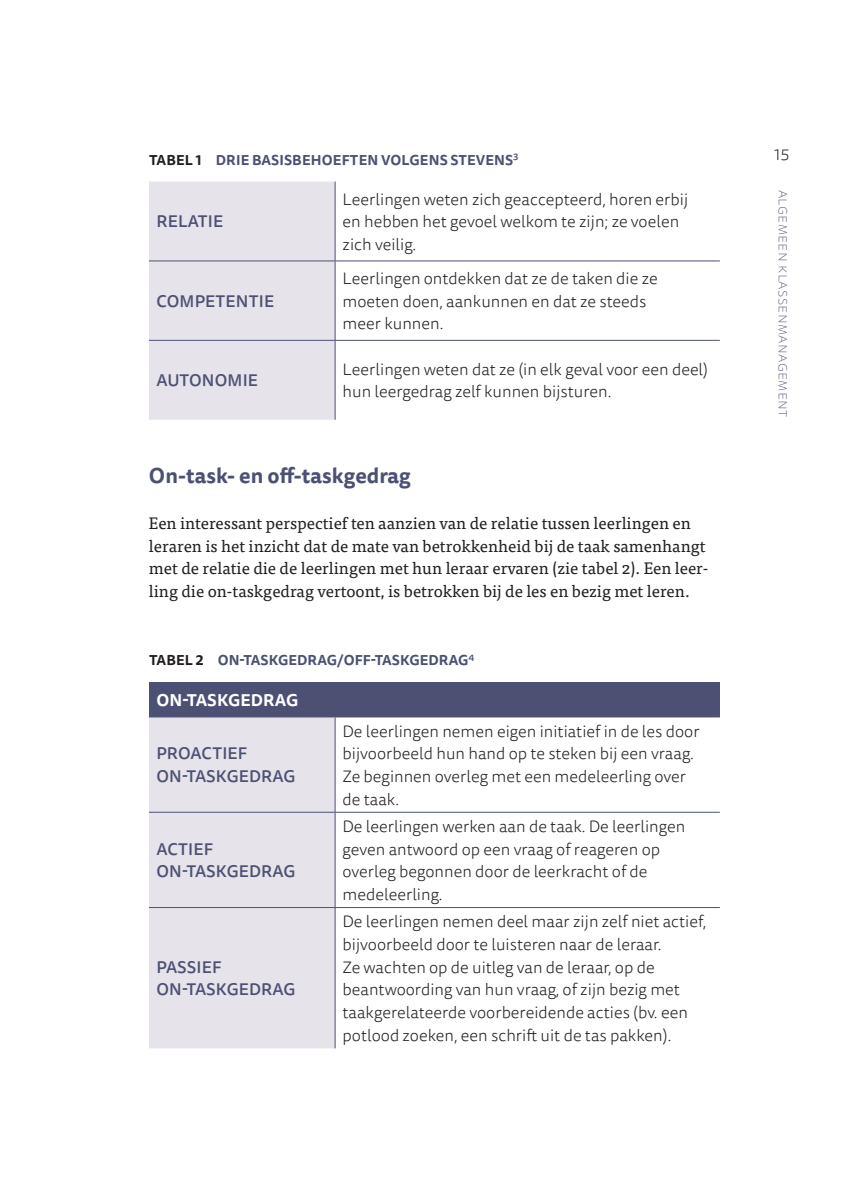
<style>
.page{position:relative;width:844px;height:1191px;background:#fff}
.page>*{position:absolute;margin:0;border:0;box-sizing:border-box;transform-origin:0 0}
.t1{font:700 21px "Tisa Sans Pro";color:#4c5174}
.t2{font:300 16.62px/22.8px "Tisa Sans Pro";color:#231f20}
.t3{font:16.62px/22.8px "Tisa Pro";color:#231f20}
.t4{font:500 16.62px/22.8px "Tisa Sans Pro";letter-spacing:.01em;color:#4c5174}
.t5{font:700 16.62px "Tisa Sans Pro";letter-spacing:.01em;color:#fff}
.t6{font:100 15.75px "Tisa Sans Pro";letter-spacing:.02em;color:#4c5174}
.t7{font:300 15.75px "Tisa Sans Pro";color:#231f20}
.t8{font:700 14px "Tisa Sans Pro";letter-spacing:.01em;color:#4c5174}
.s1{color:#231f20}
</style>
<div class="page">
<div style="left:149px;top:181px;width:186px;height:239px;background:#e6e4ea"></div>
<hr style="left:335px;top:181px;width:1px;height:80px;background:#4c5174">
<hr style="left:149px;top:261px;width:186px;height:1px;background:#4c5174">
<hr style="left:335px;top:261px;width:384px;height:1px;background:#4c5174">
<hr style="left:335px;top:261px;width:1px;height:79px;background:#4c5174">
<hr style="left:149px;top:340px;width:186px;height:1px;background:#4c5174">
<hr style="left:335px;top:340px;width:384px;height:1px;background:#4c5174">
<hr style="left:335px;top:340px;width:1px;height:80px;background:#4c5174">
<div style="left:149px;top:682px;width:570px;height:35px;background:#4c5174"></div>
<div style="left:149px;top:717px;width:186px;height:331px;background:#e6e4ea"></div>
<hr style="left:335px;top:717px;width:1px;height:95px;background:#4c5174">
<hr style="left:149px;top:812px;width:186px;height:1px;background:#4c5174">
<hr style="left:335px;top:812px;width:384px;height:1px;background:#4c5174">
<hr style="left:335px;top:812px;width:1px;height:95px;background:#4c5174">
<hr style="left:149px;top:907px;width:186px;height:1px;background:#4c5174">
<hr style="left:335px;top:907px;width:384px;height:1px;background:#4c5174">
<hr style="left:335px;top:907px;width:1px;height:141px;background:#4c5174">
<p class="t8" style="left:149px;top:149px;width:371px"><span class="s1">TABEL 1</span> DRIE BASISBEHOEFTEN VOLGENS STEVENS<sup>3</sup></p>
<p class="t4" style="left:156px;top:210px;width:68px">RELATIE</p>
<p class="t4" style="left:156px;top:290px;width:119px">COMPETENTIE</p>
<p class="t4" style="left:156px;top:369px;width:103px">AUTONOMIE</p>
<p class="t2" style="left:342px;top:188px;width:347px">Leerlingen weten zich geaccepteerd, horen erbij en hebben het gevoel welkom te zijn; ze voelen zich veilig.</p>
<p class="t2" style="left:342px;top:267px;width:316px">Leerlingen ontdekken dat ze de taken die ze moeten doen, aankunnen en dat ze steeds meer kunnen.</p>
<p class="t2" style="left:342px;top:358px;width:367px">Leerlingen weten dat ze (in elk geval voor een deel) hun leergedrag zelf kunnen bijsturen.</p>
<p class="t1" style="left:149px;top:460px;width:263px">On-task- en off-taskgedrag</p>
<p class="t3" style="left:149px;top:510px;width:560px">Een interessant perspectief ten aanzien van de relatie tussen leerlingen en leraren is het inzicht dat de mate van betrokkenheid bij de taak samenhangt met de relatie die de leerlingen met hun leraar ervaren (zie tabel 2). Een leer&shy;ling die on-taskgedrag vertoont, is betrokken bij de les en bezig met leren.</p>
<p class="t8" style="left:149px;top:650px;width:327px"><span class="s1">TABEL 2</span> ON-TASKGEDRAG/OFF-TASKGEDRAG<sup>4</sup></p>
<p class="t5" style="left:156px;top:687px;width:143px">ON-TASKGEDRAG</p>
<p class="t4" style="left:156px;top:742px;width:140px">PROACTIEF<br>ON-TASKGEDRAG</p>
<p class="t4" style="left:156px;top:837px;width:140px">ACTIEF<br>ON-TASKGEDRAG</p>
<p class="t4" style="left:156px;top:955px;width:140px">PASSIEF<br>ON-TASKGEDRAG</p>
<p class="t2" style="left:342px;top:720px;width:358px">De leerlingen nemen eigen initiatief in de les door bijvoorbeeld hun hand op te steken bij een vraag.<br>Ze beginnen overleg met een medeleerling over de taak.</p>
<p class="t2" style="left:342px;top:815px;width:344px">De leerlingen werken aan de taak. De leerlingen geven antwoord op een vraag of reageren op overleg begonnen door de leerkracht of de medeleerling.</p>
<p class="t2" style="left:342px;top:910px;width:365px">De leerlingen nemen deel maar zijn zelf niet actief, bijvoorbeeld door te luisteren naar de leraar.<br>Ze wachten op de uitleg van de leraar, op de beantwoording van hun vraag, of zijn bezig met taakgerelateerde voorbereidende acties (bv. een potlood zoeken, een schrift uit de tas pakken).</p>
<p class="t7" style="left:774px;top:145px;width:16px">15</p>
<p class="t6" style="left:793px;top:190px;width:229px;rotate:90deg">algemeen klassenmanagement</p>
</div>
